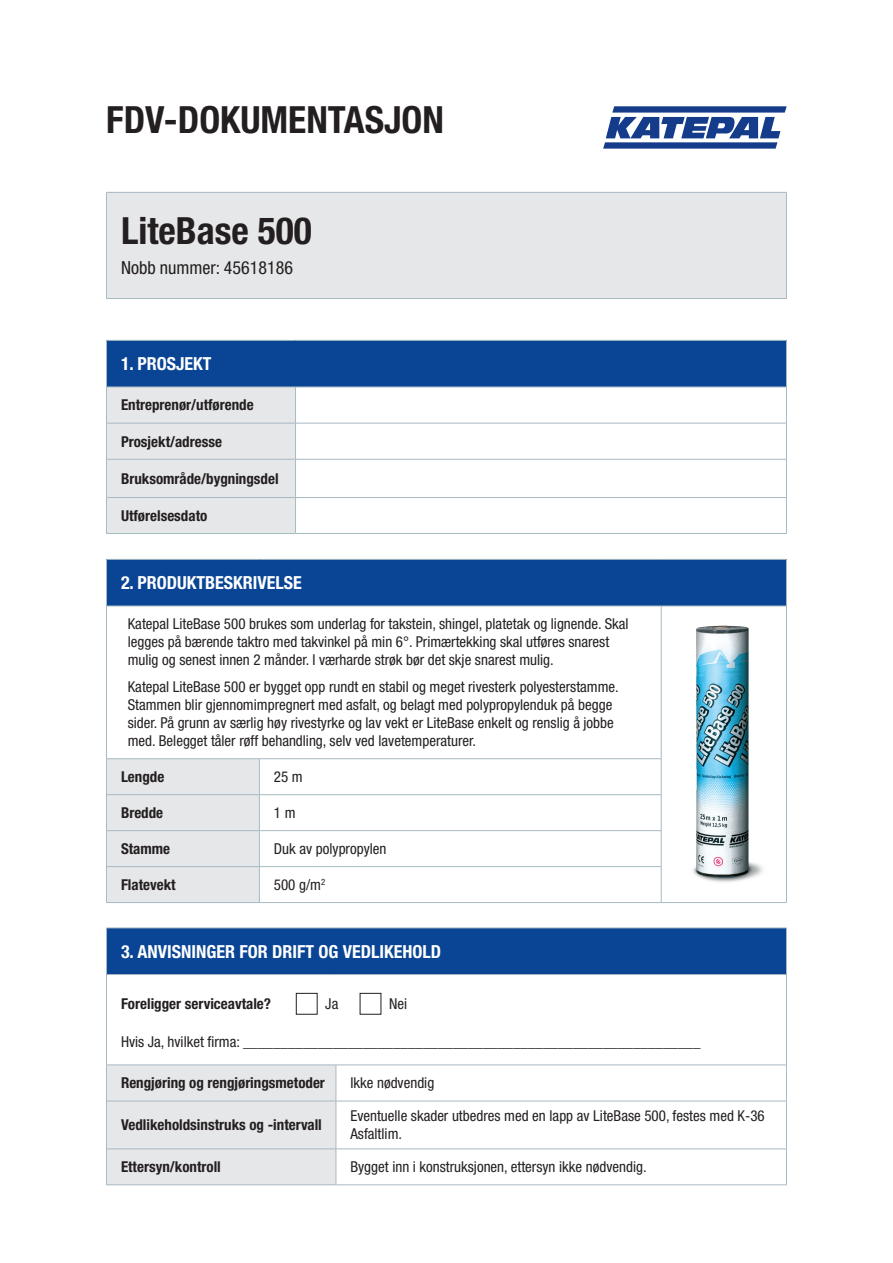
<style>
.page{position:relative;width:893px;height:1263px;background:#fff}
.page>*{position:absolute;margin:0;border:0;box-sizing:border-box;transform-origin:0 0}
.t1{font:700 condensed 37.5px "Helvetica Neue LT Std";color:#231f20}
.t2{font:700 condensed 18px "Helvetica Neue LT Std";color:#fff}
.t3{font:condensed 18px "Helvetica Neue LT Std";color:#231f20}
.t4{font:condensed 15px/18px "Helvetica Neue LT Std";color:#231f20}
.t5{font:700 condensed 15px "Helvetica Neue LT Std";color:#231f20}
</style>
<div class="page">
<svg style="left:603px;top:106px;width:184px;height:43px"></svg>
<div style="left:106px;top:340px;width:680px;height:47px;background:#094594"></div>
<div style="left:107px;top:388px;width:188px;height:145px;background:#e6e7e9"></div>
<svg style="left:296px;top:422px;width:490px;height:37px"></svg>
<hr style="left:106px;top:340px;width:190px;height:1px;background:#a7b9c2">
<hr style="left:106px;top:341px;width:1px;height:46px;background:#a7b9c2">
<hr style="left:296px;top:340px;width:491px;height:1px;background:#a7b9c2">
<hr style="left:786px;top:341px;width:1px;height:46px;background:#a7b9c2">
<hr style="left:106px;top:387px;width:190px;height:1px;background:#a7b9c2">
<hr style="left:106px;top:387px;width:1px;height:36px;background:#a7b9c2">
<hr style="left:296px;top:387px;width:491px;height:1px;background:#a7b9c2">
<hr style="left:295px;top:387px;width:1px;height:36px;background:#a7b9c2">
<hr style="left:786px;top:387px;width:1px;height:36px;background:#a7b9c2">
<hr style="left:106px;top:423px;width:190px;height:1px;background:#a7b9c2">
<hr style="left:106px;top:423px;width:1px;height:36px;background:#a7b9c2">
<hr style="left:296px;top:423px;width:491px;height:1px;background:#a7b9c2">
<hr style="left:295px;top:423px;width:1px;height:36px;background:#a7b9c2">
<hr style="left:786px;top:423px;width:1px;height:36px;background:#a7b9c2">
<hr style="left:106px;top:459px;width:190px;height:1px;background:#a7b9c2">
<hr style="left:106px;top:459px;width:1px;height:38px;background:#a7b9c2">
<hr style="left:296px;top:459px;width:491px;height:1px;background:#a7b9c2">
<hr style="left:295px;top:459px;width:1px;height:38px;background:#a7b9c2">
<hr style="left:786px;top:459px;width:1px;height:38px;background:#a7b9c2">
<hr style="left:106px;top:497px;width:190px;height:1px;background:#a7b9c2">
<hr style="left:106px;top:498px;width:1px;height:35px;background:#a7b9c2">
<hr style="left:296px;top:497px;width:491px;height:1px;background:#a7b9c2">
<hr style="left:295px;top:498px;width:1px;height:35px;background:#a7b9c2">
<hr style="left:786px;top:498px;width:1px;height:35px;background:#a7b9c2">
<hr style="left:106px;top:533px;width:190px;height:1px;background:#a7b9c2">
<hr style="left:296px;top:533px;width:491px;height:1px;background:#a7b9c2">
<div style="left:106px;top:559px;width:680px;height:47px;background:#094594"></div>
<div style="left:107px;top:759px;width:152px;height:143px;background:#e6e7e9"></div>
<hr style="left:106px;top:559px;width:153px;height:1px;background:#a7b9c2">
<hr style="left:106px;top:560px;width:1px;height:46px;background:#a7b9c2">
<hr style="left:259px;top:559px;width:402px;height:1px;background:#a7b9c2">
<hr style="left:661px;top:559px;width:126px;height:1px;background:#a7b9c2">
<hr style="left:786px;top:560px;width:1px;height:46px;background:#a7b9c2">
<hr style="left:106px;top:606px;width:153px;height:1px;background:#a7b9c2">
<hr style="left:106px;top:606px;width:1px;height:152px;background:#a7b9c2">
<hr style="left:259px;top:606px;width:402px;height:1px;background:#a7b9c2">
<hr style="left:661px;top:606px;width:126px;height:1px;background:#a7b9c2">
<hr style="left:661px;top:606px;width:1px;height:152px;background:#a7b9c2">
<hr style="left:786px;top:606px;width:1px;height:153px;background:#a7b9c2">
<hr style="left:106px;top:758px;width:153px;height:1px;background:#a7b9c2">
<hr style="left:106px;top:759px;width:1px;height:35px;background:#a7b9c2">
<hr style="left:259px;top:758px;width:402px;height:1px;background:#a7b9c2">
<hr style="left:259px;top:759px;width:1px;height:35px;background:#a7b9c2">
<hr style="left:661px;top:759px;width:1px;height:35px;background:#a7b9c2">
<hr style="left:786px;top:759px;width:1px;height:36px;background:#a7b9c2">
<hr style="left:106px;top:794px;width:153px;height:1px;background:#a7b9c2">
<hr style="left:106px;top:795px;width:1px;height:35px;background:#a7b9c2">
<hr style="left:259px;top:794px;width:402px;height:1px;background:#a7b9c2">
<hr style="left:259px;top:795px;width:1px;height:35px;background:#a7b9c2">
<hr style="left:661px;top:795px;width:1px;height:35px;background:#a7b9c2">
<hr style="left:786px;top:795px;width:1px;height:36px;background:#a7b9c2">
<hr style="left:106px;top:830px;width:153px;height:1px;background:#a7b9c2">
<hr style="left:106px;top:831px;width:1px;height:35px;background:#a7b9c2">
<hr style="left:259px;top:830px;width:402px;height:1px;background:#a7b9c2">
<hr style="left:259px;top:831px;width:1px;height:35px;background:#a7b9c2">
<hr style="left:661px;top:831px;width:1px;height:35px;background:#a7b9c2">
<hr style="left:786px;top:831px;width:1px;height:35px;background:#a7b9c2">
<hr style="left:106px;top:866px;width:153px;height:1px;background:#a7b9c2">
<hr style="left:106px;top:867px;width:1px;height:35px;background:#a7b9c2">
<hr style="left:259px;top:866px;width:402px;height:1px;background:#a7b9c2">
<hr style="left:259px;top:867px;width:1px;height:35px;background:#a7b9c2">
<hr style="left:661px;top:867px;width:1px;height:35px;background:#a7b9c2">
<hr style="left:786px;top:866px;width:1px;height:36px;background:#a7b9c2">
<hr style="left:106px;top:902px;width:153px;height:1px;background:#a7b9c2">
<hr style="left:259px;top:902px;width:402px;height:1px;background:#a7b9c2">
<hr style="left:661px;top:902px;width:126px;height:1px;background:#a7b9c2">
<div style="left:106px;top:928px;width:680px;height:46px;background:#094594"></div>
<div style="left:107px;top:1066px;width:229px;height:118px;background:#e6e7e9"></div>
<svg style="left:337px;top:1100px;width:449px;height:50px"></svg>
<hr style="left:106px;top:928px;width:230px;height:1px;background:#a7b9c2">
<hr style="left:106px;top:928px;width:1px;height:46px;background:#a7b9c2">
<hr style="left:336px;top:928px;width:451px;height:1px;background:#a7b9c2">
<hr style="left:786px;top:928px;width:1px;height:46px;background:#a7b9c2">
<hr style="left:106px;top:974px;width:230px;height:1px;background:#a7b9c2">
<hr style="left:106px;top:975px;width:1px;height:90px;background:#a7b9c2">
<hr style="left:336px;top:974px;width:451px;height:1px;background:#a7b9c2">
<hr style="left:786px;top:975px;width:1px;height:90px;background:#a7b9c2">
<hr style="left:106px;top:1065px;width:230px;height:1px;background:#a7b9c2">
<hr style="left:106px;top:1065px;width:1px;height:36px;background:#a7b9c2">
<hr style="left:336px;top:1065px;width:451px;height:1px;background:#a7b9c2">
<hr style="left:336px;top:1065px;width:1px;height:36px;background:#a7b9c2">
<hr style="left:786px;top:1065px;width:1px;height:36px;background:#a7b9c2">
<hr style="left:106px;top:1101px;width:230px;height:1px;background:#a7b9c2">
<hr style="left:106px;top:1101px;width:1px;height:48px;background:#a7b9c2">
<hr style="left:336px;top:1101px;width:451px;height:1px;background:#a7b9c2">
<hr style="left:336px;top:1101px;width:1px;height:48px;background:#a7b9c2">
<hr style="left:786px;top:1101px;width:1px;height:48px;background:#a7b9c2">
<hr style="left:106px;top:1148px;width:230px;height:1px;background:#a7b9c2">
<hr style="left:106px;top:1149px;width:1px;height:36px;background:#a7b9c2">
<hr style="left:336px;top:1148px;width:451px;height:1px;background:#a7b9c2">
<hr style="left:336px;top:1149px;width:1px;height:36px;background:#a7b9c2">
<hr style="left:786px;top:1149px;width:1px;height:36px;background:#a7b9c2">
<hr style="left:106px;top:1184px;width:230px;height:1px;background:#a7b9c2">
<hr style="left:336px;top:1184px;width:451px;height:1px;background:#a7b9c2">
<div style="left:296px;top:993px;width:21px;height:21px;border:1px solid #231f20"></div>
<div style="left:360px;top:993px;width:21px;height:21px;border:1px solid #231f20"></div>
<div style="left:106px;top:192px;width:680px;height:107px;background:#e6e7e9"></div>
<hr style="left:106px;top:192px;width:681px;height:1px;background:#a7b9c2">
<hr style="left:106px;top:193px;width:1px;height:105px;background:#a7b9c2">
<hr style="left:786px;top:193px;width:1px;height:105px;background:#a7b9c2">
<hr style="left:106px;top:298px;width:681px;height:1px;background:#a7b9c2">
<img style="left:693px;top:625px;width:70px;height:257px">
<p class="t1" style="left:106px;top:97px;width:339px">FDV-DOKUMENTASJON</p>
<p class="t1" style="left:121px;top:208px;width:192px">LiteBase 500</p>
<p class="t3" style="left:121px;top:257px;width:174px">Nobb nummer: 45618186</p>
<p class="t2" style="left:121px;top:353px;width:92px">1. PROSJEKT</p>
<p class="t5" style="left:121px;top:396px;width:134px">Entreprenør/utførende</p>
<p class="t5" style="left:121px;top:432px;width:103px">Prosjekt/adresse</p>
<p class="t5" style="left:121px;top:469px;width:159px">Bruksområde/bygningsdel</p>
<p class="t5" style="left:121px;top:506px;width:88px">Utførelsesdato</p>
<p class="t2" style="left:121px;top:572px;width:182px">2. PRODUKTBESKRIVELSE</p>
<p class="t4" style="left:128px;top:615px;width:502px">Katepal LiteBase 500 brukes som underlag for takstein, shingel, platetak og lignende. Skal legges på bærende taktro med takvinkel på min 6°. Primærtekking skal utføres snarest mulig og senest innen 2 månder. I værharde strøk bør det skje snarest mulig.</p>
<p class="t4" style="left:128px;top:677px;width:493px">Katepal LiteBase 500 er bygget opp rundt en stabil og meget rivesterk polyesterstamme.<br>Stammen blir gjennomimpregnert med asfalt, og belagt med polypropylenduk på begge sider. På grunn av særlig høy rivestyrke og lav vekt er LiteBase enkelt og renslig å jobbe med. Belegget tåler røff behandling, selv ved lavetemperaturer.</p>
<p class="t5" style="left:121px;top:768px;width:45px">Lengde</p>
<p class="t4" style="left:274px;top:767px;width:30px">25 m</p>
<p class="t5" style="left:121px;top:804px;width:44px">Bredde</p>
<p class="t4" style="left:274px;top:803px;width:23px">1 m</p>
<p class="t5" style="left:121px;top:840px;width:51px">Stamme</p>
<p class="t4" style="left:274px;top:839px;width:114px">Duk av polypropylen</p>
<p class="t5" style="left:121px;top:876px;width:56px">Flatevekt</p>
<p class="t4" style="left:274px;top:875px;width:53px">500 g/m<sup>2</sup></p>
<p class="t2" style="left:121px;top:940px;width:322px">3. ANVISNINGER FOR DRIFT OG VEDLIKEHOLD</p>
<p class="t5" style="left:121px;top:995px;width:152px">Foreligger serviceavtale?</p>
<p class="t4" style="left:121px;top:1032px;width:581px">Hvis Ja, hvilket firma: _____________________________________________________________</p>
<p class="t5" style="left:121px;top:1074px;width:205px">Rengjøring og rengjøringsmetoder</p>
<p class="t4" style="left:350px;top:1074px;width:85px">Ikke nødvendig</p>
<p class="t5" style="left:121px;top:1116px;width:202px">Vedlikeholdsinstruks og -intervall</p>
<p class="t4" style="left:350px;top:1107px;width:416px">Eventuelle skader utbedres med en lapp av LiteBase 500, festes med K-36<br>Asfaltlim.</p>
<p class="t5" style="left:121px;top:1158px;width:101px">Ettersyn/kontroll</p>
<p class="t4" style="left:350px;top:1158px;width:298px">Bygget inn i konstruksjonen, ettersyn ikke nødvendig.</p>
<p class="t4" style="left:325px;top:995px;width:15px">Ja</p>
<p class="t4" style="left:389px;top:995px;width:20px">Nei</p>
</div>
